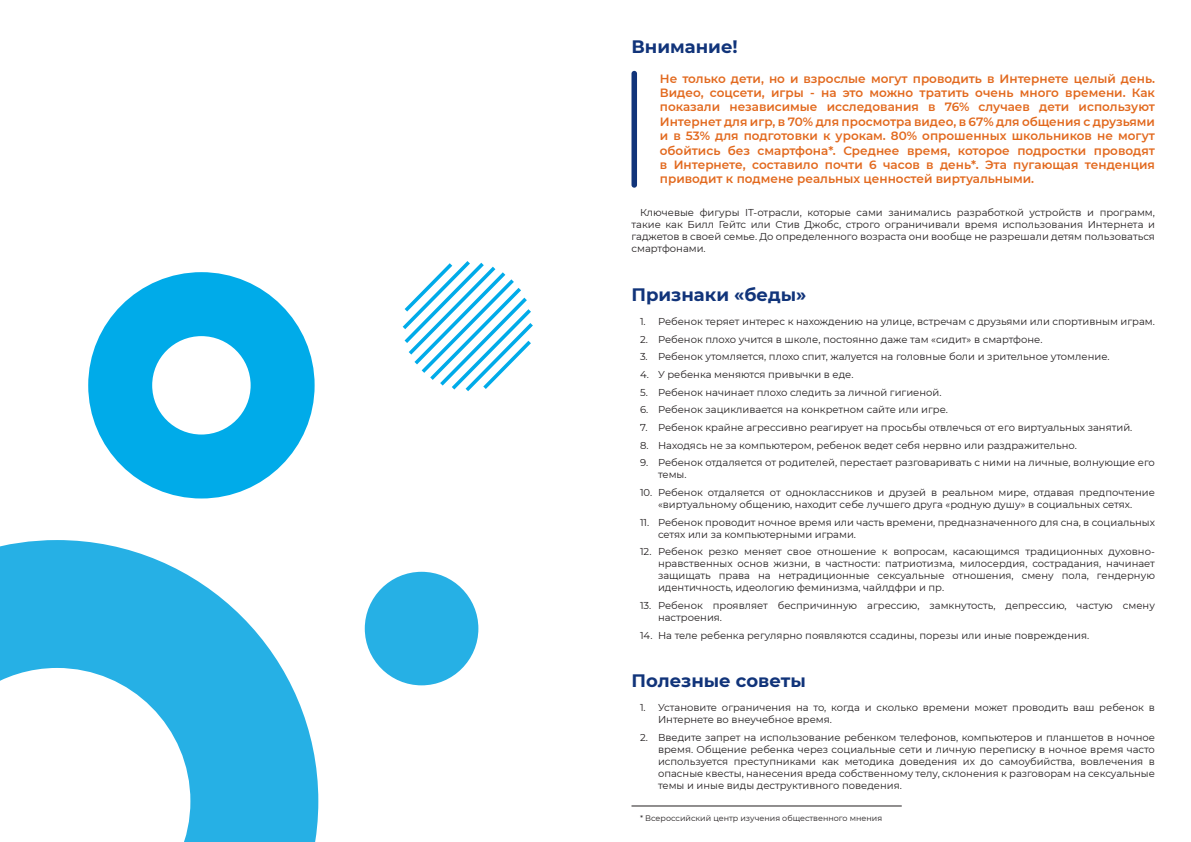
<style>
.page{position:relative;width:1191px;height:842px;background:#fff}
.page>*{position:absolute;margin:0;border:0;box-sizing:border-box;transform-origin:0 0}
.t1{font:700 18px "Montserrat";color:#11347a}
.t2{font:600 12px/14.4px "Montserrat";color:#e2691e;text-align:justify}
.t3{font:10px/12px "Montserrat";color:#231f20}
.t4{font:8px "Montserrat";color:#231f20}
</style>
<div class="page">
<div style="left:631px;top:71px;width:6px;height:117px;background:#11347a;border-radius:3px"></div>
<svg style="left:0;top:540px;width:318px;height:302px;fill:#26b0e5"></svg>
<svg style="left:88px;top:272px;width:226px;height:226px;fill:#00abe9"></svg>
<div style="left:365px;top:572px;width:113px;height:113px;background:#26b0e5;border-radius:50%"></div>
<svg style="left:402px;top:261px;width:131px;height:131px"></svg>
<hr style="left:631px;top:805px;width:270px;height:1px;background:#231f20">
<h1 class="t1" style="left:631px;top:34px;width:108px">Внимание!</h1>
<p class="t2" style="left:660px;top:71px;width:496px">Не только дети, но и взрослые могут проводить в Интернете целый день.<br>Видео, соцсети, игры - на это можно тратить очень много времени. Как показали независимые исследования в 76% случаев дети используют Интернет для игр, в 70% для просмотра видео, в 67% для общения с друзьями и в 53% для подготовки к урокам. 80% опрошенных школьников не могут обойтись без смартфона*. Среднее время, которое подростки проводят в Интернете, составило почти 6 часов в день*. Эта пугающая тенденция приводит к подмене реальных ценностей виртуальными.</p>
<p class="t3" style="left:631px;top:206px;width:525px;text-align:justify;text-indent:8px">Ключевые фигуры IT-отрасли, которые сами занимались разработкой устройств и программ, такие как Билл Гейтс или Стив Джобс, строго ограничивали время использования Интернета и гаджетов в своей семье. До определенного возраста они вообще не разрешали детям пользоваться смартфонами.</p>
<h1 class="t1" style="left:631px;top:281px;width:176px">Признаки «беды»</h1>
<p class="t3" style="left:640px;top:315px;width:516px">1. Ребенок теряет интерес к нахождению на улице, встречам с друзьями или спортивным играм.</p>
<p class="t3" style="left:640px;top:333px;width:404px">2. Ребенок плохо учится в школе, постоянно даже там «сидит» в смартфоне.</p>
<p class="t3" style="left:640px;top:350px;width:471px">3. Ребенок утомляется, плохо спит, жалуется на головные боли и зрительное утомление.</p>
<p class="t3" style="left:640px;top:368px;width:215px">4. У ребенка меняются привычки в еде.</p>
<p class="t3" style="left:640px;top:386px;width:303px">5. Ребенок начинает плохо следить за личной гигиеной.</p>
<p class="t3" style="left:640px;top:403px;width:309px">6. Ребенок зацикливается на конкретном сайте или игре.</p>
<p class="t3" style="left:640px;top:421px;width:494px">7. Ребенок крайне агрессивно реагирует на просьбы отвлечься от его виртуальных занятий.</p>
<p class="t3" style="left:640px;top:439px;width:438px">8. Находясь не за компьютером, ребенок ведет себя нервно или раздражительно.</p>
<p class="t3" style="left:658px;top:456px;width:498px;text-indent:-18px">9. Ребенок отдаляется от родителей, перестает разговаривать с ними на личные, волнующие его темы.</p>
<p class="t3" style="left:640px;top:486px;width:516px;text-align:center">10. Ребенок отдаляется от одноклассников и друзей в реальном мире, отдавая предпочтение «виртуальному общению, находит себе лучшего друга «родную душу» в социальных сетях.</p>
<p class="t3" style="left:658px;top:516px;width:498px;text-indent:-18px">11. Ребенок проводит ночное время или часть времени, предназначенного для сна, в социальных сетях или за компьютерными играми.</p>
<p class="t3" style="left:658px;top:545px;width:498px;text-align:justify;text-indent:-18px">12. Ребенок резко меняет свое отношение к вопросам, касающимся традиционных духовно&shy;нравственных основ жизни, в частности: патриотизма, милосердия, сострадания, начинает защищать права на нетрадиционные сексуальные отношения, смену пола, гендерную идентичность, идеологию феминизма, чайлдфри и пр.</p>
<p class="t3" style="left:658px;top:599px;width:498px;text-indent:-18px">13. Ребенок проявляет беспричинную агрессию, замкнутость, депрессию, частую смену настроения.</p>
<p class="t3" style="left:640px;top:629px;width:451px">14. На теле ребенка регулярно появляются ссадины, порезы или иные повреждения.</p>
<h1 class="t1" style="left:631px;top:668px;width:176px">Полезные советы</h1>
<p class="t3" style="left:658px;top:701px;width:498px;text-indent:-18px">1. Установите ограничения на то, когда и сколько времени может проводить ваш ребенок в<br>Интернете во внеучебное время.</p>
<p class="t3" style="left:658px;top:731px;width:498px;text-align:justify;text-indent:-18px">2. Введите запрет на использование ребенком телефонов, компьютеров и планшетов в ночное время. Общение ребенка через социальные сети и личную переписку в ночное время часто используется преступниками как методика доведения их до самоубийства, вовлечения в опасные квесты, нанесения вреда собственному телу, склонения к разговорам на сексуальные темы и иные виды деструктивного поведения.</p>
<p class="t4" style="left:640px;top:812px;width:244px">* Всероссийский центр изучения общественного мнения</p>
</div>
